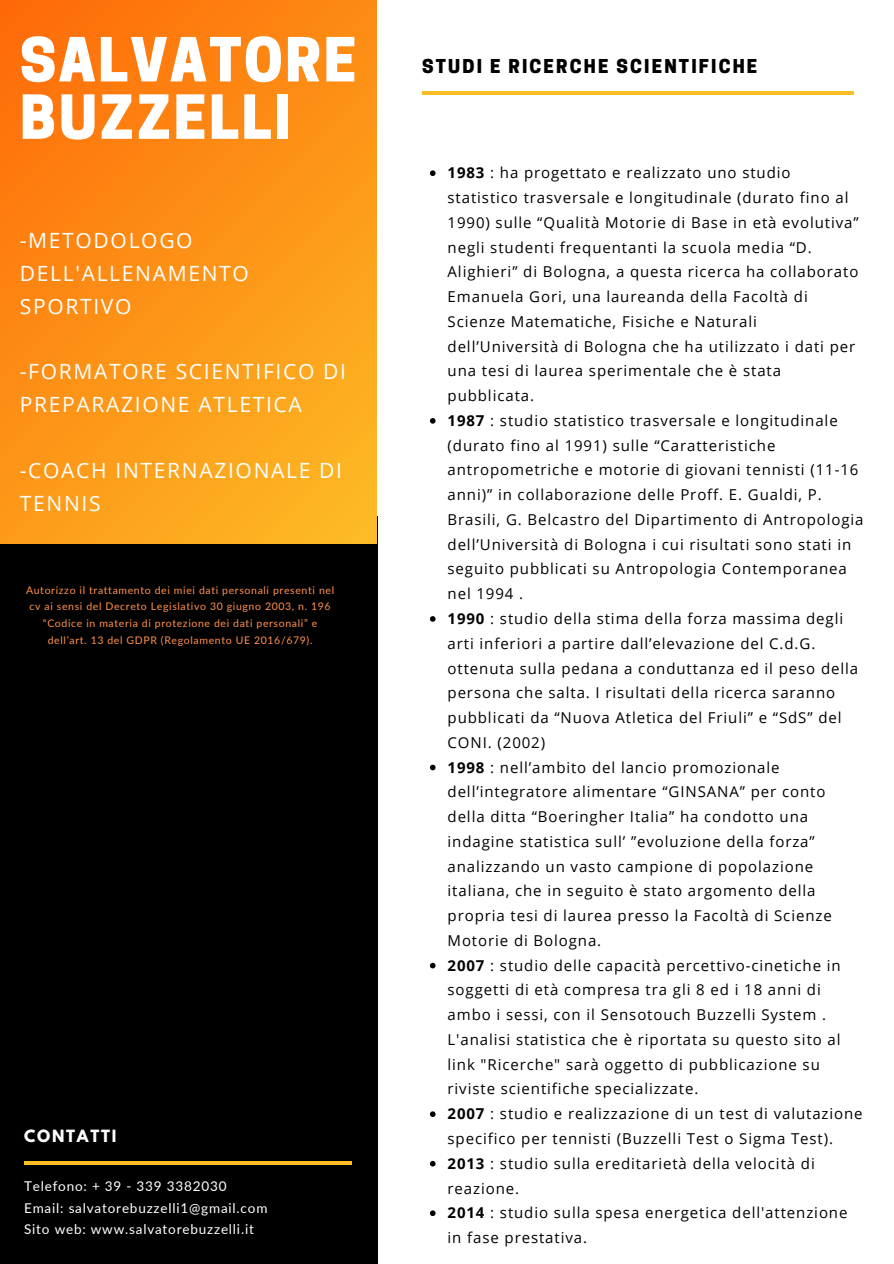
<style>
.page{position:relative;width:894px;height:1264px;background:#fff}
.page>*{position:absolute;margin:0;border:0;box-sizing:border-box;transform-origin:0 0}
.t1{font:800 57px/57.3px "Cooper Hewitt";letter-spacing:.04em;color:#fff}
.t2{font:21px/32.8px "Open Sans";letter-spacing:.08em;color:#fff}
.t3{font:800 18px "Cooper Hewitt";letter-spacing:.12em;color:#000}
.t4{font:15px/24.8px "Open Sans";letter-spacing:.06em;color:#000}
.t5{font:700 15px "League Spartan";letter-spacing:.12em;color:#fff}
.t6{font:13.5px/21.3px "Lato";letter-spacing:.06em;color:#fff}
.t7{font:10.5px/16.6px "Lato";letter-spacing:.06em;color:#ff914d;text-align:center}
.s1{font-weight:700}
</style>
<div class="page">
<div style="left:0;top:515px;width:377px;height:748px;background:#000"></div>
<svg style="left:0;top:0;width:377px;height:543px;background:#fd9216"></svg>
<svg style="left:430px;top:170px;width:5px;height:6px"></svg>
<svg style="left:430px;top:418px;width:5px;height:5px"></svg>
<svg style="left:430px;top:616px;width:5px;height:5px"></svg>
<svg style="left:430px;top:764px;width:5px;height:6px"></svg>
<svg style="left:430px;top:962px;width:5px;height:6px"></svg>
<svg style="left:430px;top:1111px;width:5px;height:5px"></svg>
<svg style="left:430px;top:1160px;width:5px;height:6px"></svg>
<svg style="left:430px;top:1210px;width:5px;height:5px"></svg>
<hr style="left:422px;top:91px;width:431px;height:3px;background:#fdbe26">
<svg style="left:24px;top:1161px;width:327px;height:3px"></svg>
<p class="t1" style="left:20px;top:38px;width:338px">SALVATORE<br>BUZZELLI</p>
<h5 class="t2" style="left:20px;top:223px;width:230px">-METODOLOGO<br>DELL'ALLENAMENTO<br>SPORTIVO</h5>
<h3 class="t2" style="left:20px;top:355px;width:328px">-FORMATORE SCIENTIFICO DI<br>PREPARAZIONE ATLETICA</h3>
<p class="t2" style="left:20px;top:453px;width:324px">-COACH INTERNAZIONALE DI<br>TENNIS</p>
<p class="t7" style="left:26px;top:581px;width:309px">Autorizzo il trattamento dei miei dati personali presenti nel cv ai sensi del Decreto Legislativo 30 giugno 2003, n. 196 “Codice in materia di protezione dei dati personali” e dell’art. 13 del GDPR (Regolamento UE 2016/679).</p>
<p class="t5" style="left:24px;top:1128px;width:94px">CONTATTI</p>
<p class="t6" style="left:24px;top:1175px;width:245px">Telefono: + 39 - 339 3382030<br>Email: salvatorebuzzelli1@gmail.com<br>Sito web: www.salvatorebuzzelli.it</p>
<p class="t3" style="left:422px;top:60px;width:336px">STUDI E RICERCHE SCIENTIFICHE</p>
<h1 class="t4" style="left:447px;top:160px;width:412px"><span class="s1">1983</span> : ha progettato e realizzato uno studio statistico trasversale e longitudinale (durato fino al 1990) sulle “Qualità Motorie di Base in età evolutiva” negli studenti frequentanti la scuola media “D.<br>Alighieri” di Bologna, a questa ricerca ha collaborato Emanuela Gori, una laureanda della Facoltà di Scienze Matematiche, Fisiche e Naturali dell’Università di Bologna che ha utilizzato i dati per una tesi di laurea sperimentale che è stata pubblicata.</h1>
<h2 class="t4" style="left:447px;top:408px;width:417px"><span class="s1">1987</span> : studio statistico trasversale e longitudinale (durato fino al 1991) sulle “Caratteristiche antropometriche e motorie di giovani tennisti (11-16 anni)” in collaborazione delle Proff. E. Gualdi, P.<br>Brasili, G. Belcastro del Dipartimento di Antropologia dell’Università di Bologna i cui risultati sono stati in seguito pubblicati su Antropologia Contemporanea nel 1994 .</h2>
<h2 class="t4" style="left:447px;top:606px;width:412px"><span class="s1">1990</span> : studio della stima della forza massima degli arti inferiori a partire dall’elevazione del C.d.G. ottenuta sulla pedana a conduttanza ed il peso della persona che salta. I risultati della ricerca saranno pubblicati da “Nuova Atletica del Friuli” e “SdS” del CONI. (2002)</h2>
<h2 class="t4" style="left:447px;top:754px;width:385px"><span class="s1">1998</span> : nell’ambito del lancio promozionale dell’integratore alimentare “GINSANA” per conto della ditta “Boeringher Italia” ha condotto una indagine statistica sull’ ”evoluzione della forza” analizzando un vasto campione di popolazione italiana, che in seguito è stato argomento della propria tesi di laurea presso la Facoltà di Scienze Motorie di Bologna.</h2>
<p class="t4" style="left:447px;top:952px;width:394px"><span class="s1">2007</span> : studio delle capacità percettivo-cinetiche in soggetti di età compresa tra gli 8 ed i 18 anni di ambo i sessi, con il Sensotouch Buzzelli System .<br>L'analisi statistica che è riportata su questo sito al link "Ricerche" sarà oggetto di pubblicazione su riviste scientifiche specializzate.</p>
<p class="t4" style="left:447px;top:1101px;width:416px"><span class="s1">2007</span> : studio e realizzazione di un test di valutazione specifico per tennisti (Buzzelli Test o Sigma Test).</p>
<h4 class="t4" style="left:447px;top:1150px;width:368px"><span class="s1">2013</span> : studio sulla ereditarietà della velocità di reazione.</h4>
<p class="t4" style="left:447px;top:1200px;width:401px"><span class="s1">2014</span> : studio sulla spesa energetica dell'attenzione in fase prestativa.</p>
</div>
